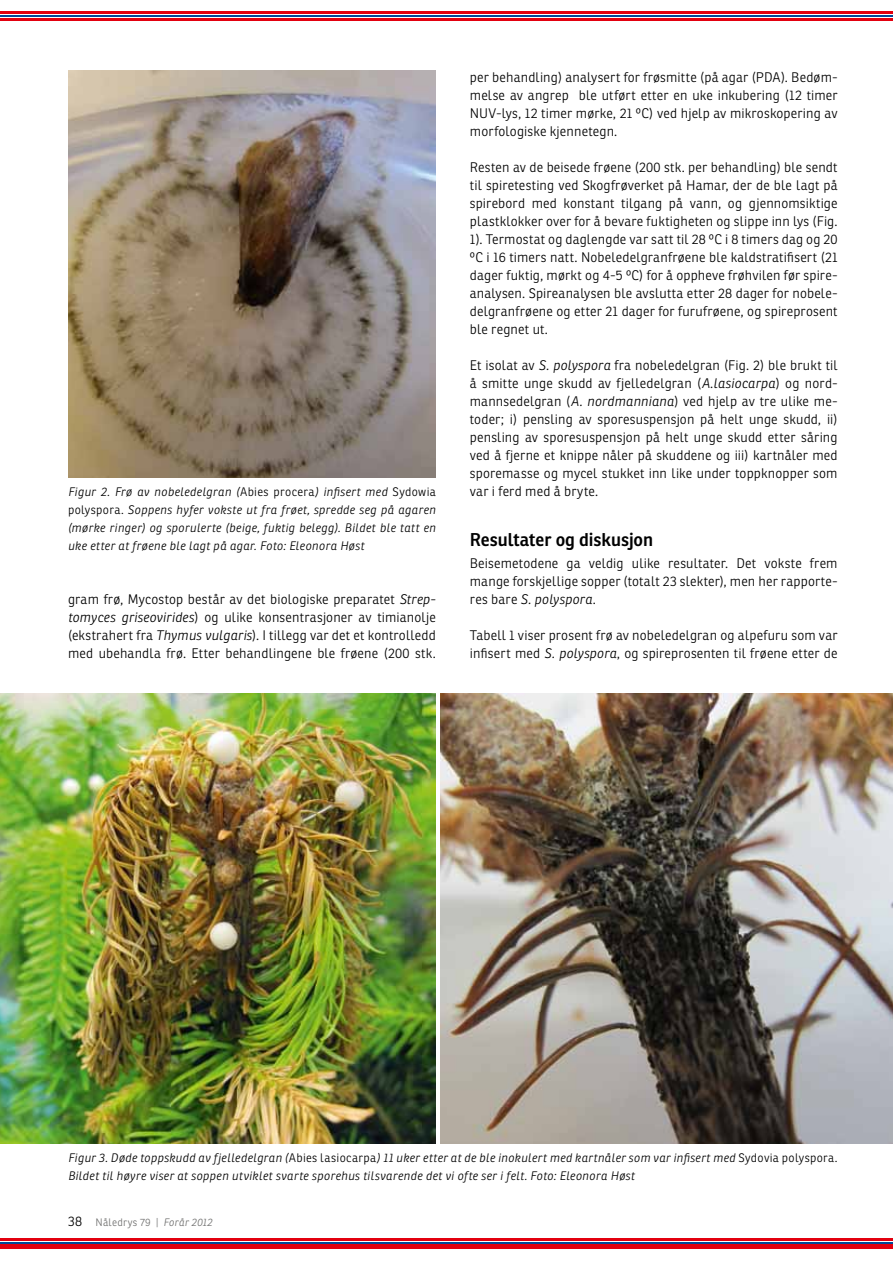
<style>
.page{position:relative;width:893px;height:1263px;background:#fff}
.page>*{position:absolute;margin:0;border:0;box-sizing:border-box;transform-origin:0 0}
.t1{font:600 18px "Ronnia Fyens";letter-spacing:-.005em;color:#000}
.t2{font:300 13.5px/18px "Ronnia Fyens";letter-spacing:.01em;color:#000;text-align:justify}
.t3{font:italic 300 12px/18px "Ronnia Fyens";letter-spacing:.025em;color:#000;text-align:justify}
.t4{font:300 10.5px "Ronnia Fyens";letter-spacing:.025em;color:#6f6f6e}
.s1{font-style:normal}
.s2{font-style:italic}
.s3{font-size:13.5px;color:#000}
</style>
<div class="page">
<img style="left:68px;top:71px;width:368px;height:407px">
<img style="left:0;top:694px;width:436px;height:450px">
<img style="left:440px;top:694px;width:453px;height:450px">
<hr style="left:0;top:11px;width:893px;height:3px;background:#e3000f">
<hr style="left:0;top:15px;width:893px;height:2px;background:#004999">
<hr style="left:0;top:18px;width:893px;height:3px;background:#e3000f">
<hr style="left:0;top:1238px;width:893px;height:3px;background:#e3000f">
<hr style="left:0;top:1242px;width:893px;height:2px;background:#004999">
<div style="left:0;top:1244px;width:893px;height:5px;background:#e3000f"></div>
<p class="t3" style="left:68px;top:483px;width:369px">Figur 2. Frø av nobeledelgran (<span class="s1">Abies procera</span>) infisert med <span class="s1">Sydowia polyspora.</span> Soppens hyfer vokste ut fra frøet, spredde seg på agaren (mørke ringer) og sporulerte (beige, fuktig belegg). Bildet ble tatt en uke etter at frøene ble lagt på agar. Foto: Eleonora Høst</p>
<p class="t2" style="left:68px;top:590px;width:369px">gram frø, Mycostop består av det biologiske preparatet <span class="s2">Strep&shy;tomyces griseovirides</span>) og ulike konsentrasjoner av timianolje (ekstrahert fra <span class="s2">Thymus vulgaris</span>). I tillegg var det et kontrolledd med ubehandla frø. Etter behandlingene ble frøene (200 stk.</p>
<p class="t2" style="left:470px;top:68px;width:369px">per behandling) analysert for frøsmitte (på agar (PDA). Bedøm&shy;melse av angrep ble utført etter en uke inkubering (12 timer NUV-lys, 12 timer mørke, 21 ºC) ved hjelp av mikroskopering av morfologiske kjennetegn.</p>
<p class="t2" style="left:470px;top:158px;width:369px">Resten av de beisede frøene (200 stk. per behandling) ble sendt til spiretesting ved Skogfrøverket på Hamar, der de ble lagt på spirebord med konstant tilgang på vann, og gjennomsiktige plastklokker over for å bevare fuktigheten og slippe inn lys (Fig.<br>1). Termostat og daglengde var satt til 28 ºC i 8 timers dag og 20 ºC i 16 timers natt. Nobeledelgranfrøene ble kaldstratifisert (21 dager fuktig, mørkt og 4-5 ºC) for å oppheve frøhvilen før spire&shy;analysen. Spireanalysen ble avslutta etter 28 dager for nobele&shy;delgranfrøene og etter 21 dager for furufrøene, og spireprosent ble regnet ut.</p>
<p class="t2" style="left:470px;top:356px;width:369px">Et isolat av <span class="s2">S. polyspora</span> fra nobeledelgran (Fig. 2) ble brukt til å smitte unge skudd av fjelledelgran (<span class="s2">A.lasiocarpa</span>) og nord&shy;mannsedelgran (<span class="s2">A. nordmanniana</span>) ved hjelp av tre ulike me&shy;toder; i) pensling av sporesuspensjon på helt unge skudd, ii) pensling av sporesuspensjon på helt unge skudd etter såring ved å fjerne et knippe nåler på skuddene og iii) kartnåler med sporemasse og mycel stukket inn like under toppknopper som var i ferd med å bryte.</p>
<h1 class="t1" style="left:470px;top:528px;width:185px">Resultater og diskusjon</h1>
<p class="t2" style="left:470px;top:554px;width:369px">Beisemetodene ga veldig ulike resultater. Det vokste frem mange forskjellige sopper (totalt 23 slekter), men her rapporte&shy;res bare <span class="s2">S. polyspora</span>.</p>
<p class="t2" style="left:470px;top:626px;width:369px">Tabell 1 viser prosent frø av nobeledelgran og alpefuru som var infisert med <span class="s2">S. polyspora</span>, og spireprosenten til frøene etter de</p>
<p class="t3" style="left:68px;top:1149px;width:771px">Figur 3. Døde toppskudd av fjelledelgran (<span class="s1">Abies lasiocarpa</span>) 11 uker etter at de ble inokulert med kartnåler som var infisert med <span class="s1">Sydovia polyspora.<br></span>Bildet til høyre viser at soppen utviklet svarte sporehus tilsvarende det vi ofte ser i felt. Foto: Eleonora Høst</p>
<p class="t4" style="left:68px;top:1216px;width:146px"><span class="s3">38</span> Nåledrys 79 | <span class="s2">Forår 2012</span></p>
</div>
